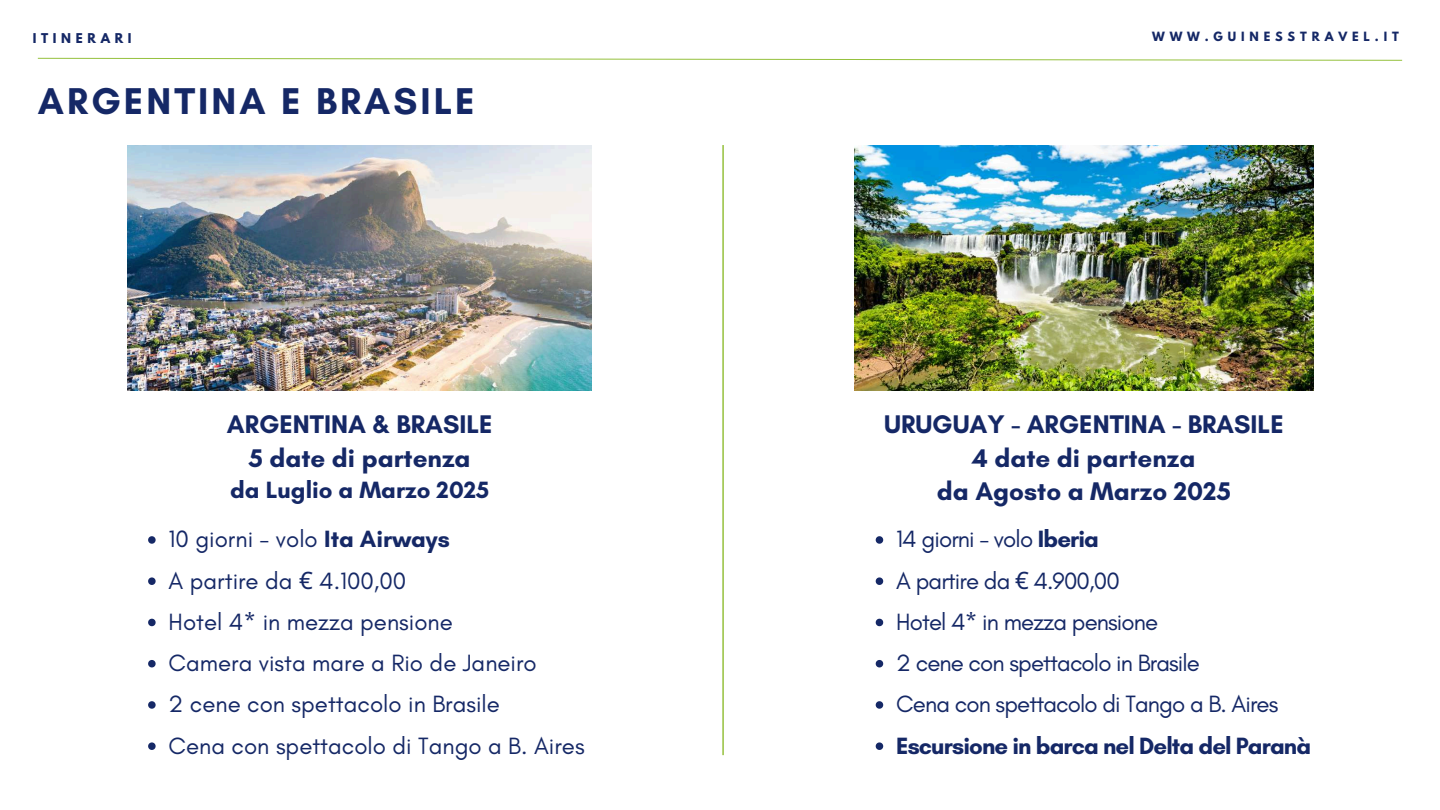
<style>
.page{position:relative;width:1440px;height:810px;background:#fff}
.page>*{position:absolute;margin:0;border:0;box-sizing:border-box;transform-origin:0 0}
.t1{font:700 38px "Glacial Indifference";letter-spacing:.08em;color:#152866}
.t2{font:700 26px/33.8px "Glacial Indifference";color:#152866;text-align:center}
.t3{font:24px/41.2px "Glacial Indifference";color:#152866}
.t4{font:24px/41.2px "Glacial Indifference";letter-spacing:-.035em;color:#152866}
.t5{font:700 24px/49.5px "Glacial Indifference";color:#152866}
.t6{font:700 24px "Glacial Indifference";letter-spacing:-.035em;color:#152866}
.t7{font:700 12px "League Spartan";letter-spacing:.385em;color:#152866}
.t8{font:700 11.3px "League Spartan";letter-spacing:.43em;color:#152866}
.s1{font-weight:400}
.s2{font-family:"Noto Sans"}
.s3{font-weight:700}
</style>
<div class="page">
<img style="left:128px;top:145px;width:463px;height:245px">
<svg style="left:37px;top:58px;width:1366px;height:3px"></svg>
<svg style="left:148px;top:536px;width:8px;height:8px"></svg>
<svg style="left:148px;top:577px;width:8px;height:8px"></svg>
<svg style="left:148px;top:619px;width:8px;height:7px"></svg>
<svg style="left:148px;top:660px;width:8px;height:7px"></svg>
<svg style="left:148px;top:701px;width:8px;height:8px"></svg>
<svg style="left:148px;top:742px;width:8px;height:8px"></svg>
<img style="left:854px;top:145px;width:459px;height:245px">
<svg style="left:876px;top:536px;width:7px;height:8px"></svg>
<svg style="left:876px;top:577px;width:7px;height:8px"></svg>
<svg style="left:876px;top:619px;width:7px;height:7px"></svg>
<svg style="left:876px;top:660px;width:7px;height:7px"></svg>
<svg style="left:876px;top:701px;width:7px;height:8px"></svg>
<svg style="left:876px;top:742px;width:7px;height:8px"></svg>
<hr style="left:722px;top:145px;width:2px;height:610px;background:#95c13d">
<p class="t7" style="left:33px;top:32px;width:100px">ITINERARI</p>
<h1 class="t1" style="left:38px;top:78px;width:438px">ARGENTINA E BRASILE</h1>
<p class="t2" style="left:227px;top:407px;width:267px">ARGENTINA &amp; BRASILE<br>5 date di partenza</p>
<p class="t5" style="left:169px;top:465px;width:322px;text-indent:62px">da Luglio a Marzo 2025<br><span class="s1">10 giorni - volo</span> Ita Airways</p>
<p class="t3" style="left:169px;top:560px;width:417px">A partire da <span class="s2">€</span> 4.100,00<br>Hotel 4* in mezza pensione<br>Camera vista mare a Rio de Janeiro<br>2 cene con spettacolo in Brasile<br>Cena con spettacolo di Tango a B. Aires</p>
<p class="t8" style="left:1152px;top:31px;width:248px">WWW.GUINESSTRAVEL.IT</p>
<p class="t2" style="left:884px;top:407px;width:401px">URUGUAY - ARGENTINA - BRASILE<br>4 date di partenza<br>da Agosto a Marzo 2025</p>
<p class="t4" style="left:896px;top:518px;width:384px">14 giorni - volo <span class="s3">Iberia<br></span>A partire da <span class="s2">€</span> 4.900,00<br>Hotel 4* in mezza pensione<br>2 cene con spettacolo in Brasile<br>Cena con spettacolo di Tango a B. Aires</p>
<p class="t6" style="left:896px;top:731px;width:416px">Escursione in barca nel Delta del Paranà</p>
</div>
